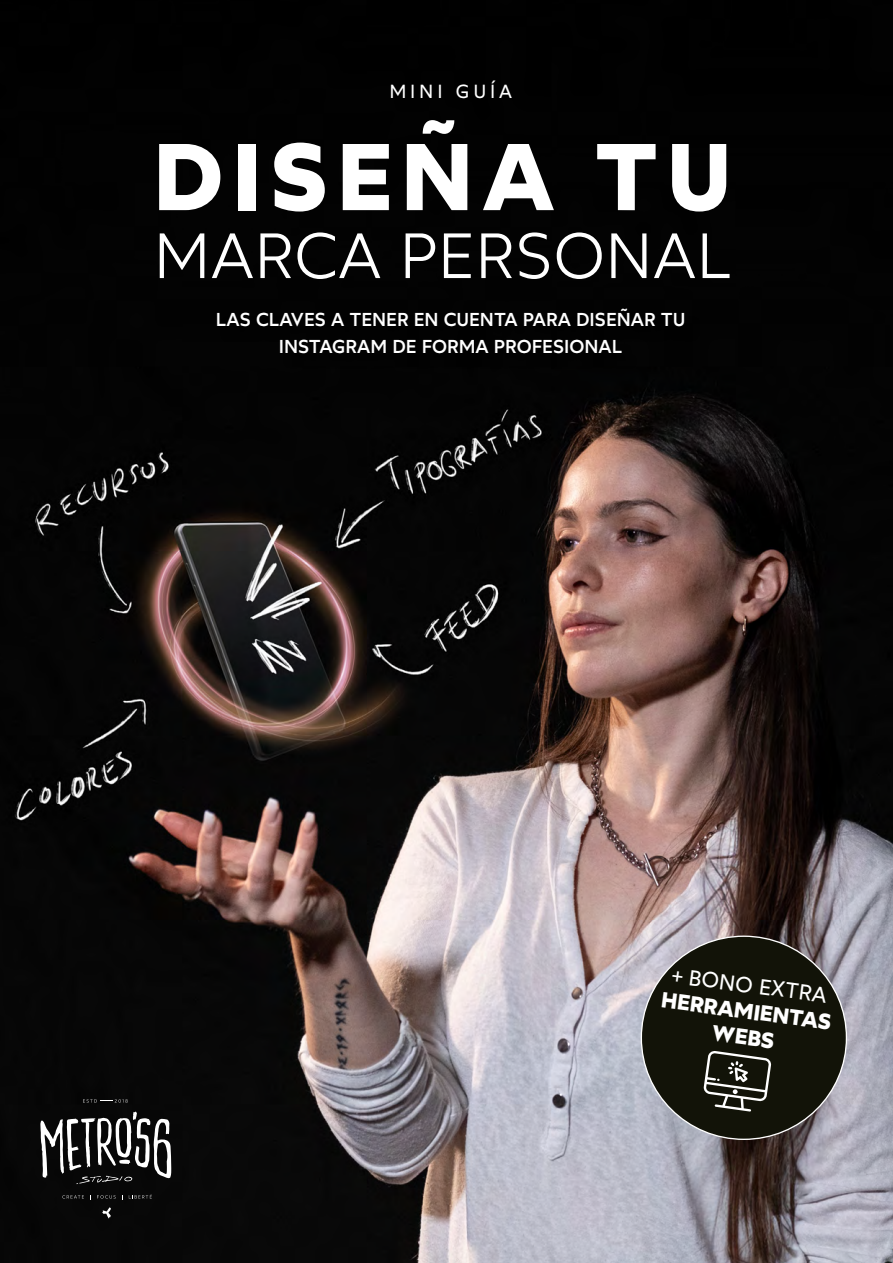
<style>
.page{position:relative;width:893px;height:1263px;background:#fff}
.page>*{position:absolute;margin:0;border:0;box-sizing:border-box;transform-origin:0 0}
.t1{font:700 94.5px "Wotfard";letter-spacing:.1em;color:#fff}
.t2{font:300 63.75px "Wotfard";color:#fff}
.t3{font:700 21.75px/26.1px "Wotfard";color:#fff;text-align:center}
.t4{font:21.75px "Wotfard";color:#fff}
.t5{font:19.05px "Wotfard";letter-spacing:.2em;color:#fff}
.t6{font:500 18.6px/26.7px "Wotfard";color:#fff;text-align:center}
</style>
<div class="page">
<img style="left:0;top:0;width:893px;height:1263px">
<div style="left:220px;top:311px;width:481px;height:58px;background:#000"></div>
<div style="left:641px;top:936px;width:205px;height:203px;background:#121308;border-radius:50%"></div>
<svg style="left:703px;top:1051px;width:68px;height:60px"></svg>
<svg style="left:102px;top:1207px;width:9px;height:11px"></svg>
<svg style="left:39px;top:1111px;width:132px;height:73px"></svg>
<svg style="left:62px;top:1195px;width:22px;height:3px"></svg>
<svg style="left:97px;top:1195px;width:19px;height:3px"></svg>
<svg style="left:129px;top:1194px;width:23px;height:4px"></svg>
<svg style="left:83px;top:1099px;width:45px;height:4px"></svg>
<p class="t5" style="left:389px;top:79px;width:124px">MINI GUÍA</p>
<h1 class="t1" style="left:153px;top:116px;width:579px">DISEÑA TU</h1>
<h2 class="t2" style="left:153px;top:216px;width:581px">MARCA PERSONAL</h2>
<p class="t6" style="left:216px;top:306px;width:471px">LAS CLAVES A TENER EN CUENTA PARA DISEÑAR TU<br>INSTAGRAM DE FORMA PROFESIONAL</p>
<p class="t4" style="left:675px;top:961px;width:157px;rotate:8deg">+ BONO EXTRA</p>
<p class="t3" style="left:664px;top:985px;width:173px;rotate:8deg">HERRAMIENTAS<br>WEBS</p>
</div>
